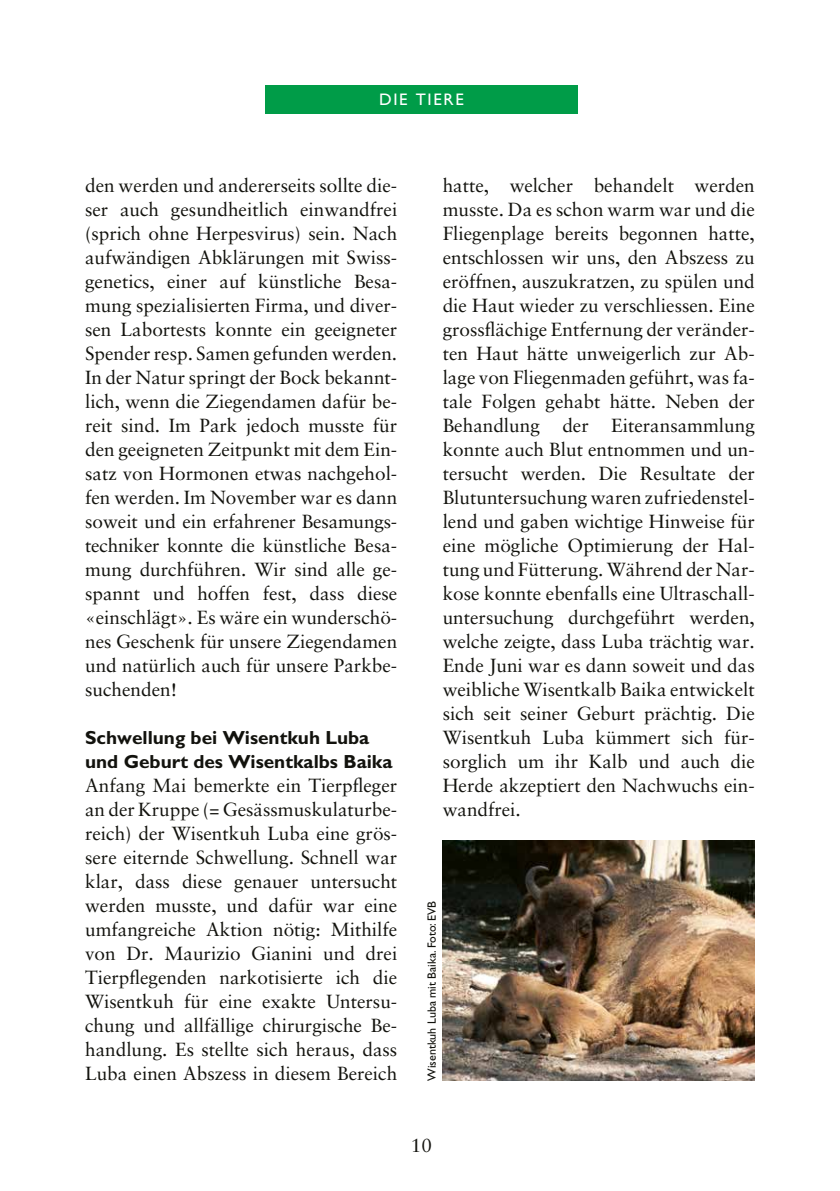
<style>
.page{position:relative;width:840px;height:1191px;background:#fff}
.page>*{position:absolute;margin:0;border:0;box-sizing:border-box;transform-origin:0 0}
.t1{font:19px/24px "Sabon LT Std";color:#12120d;text-align:justify}
.t2{font:700 19px/24px "Gill Sans Std";color:#12120d}
.t3{font:16.8px "Gill Sans Std";letter-spacing:.1em;color:#fff}
.t4{font:12px "Gill Sans Std";color:#12120d}
</style>
<div class="page">
<div style="left:265px;top:85px;width:312px;height:28px;background:#009c48"></div>
<img style="left:442px;top:840px;width:312px;height:240px">
<p class="t3" style="left:379px;top:90px;width:86px">DIE TIERE</p>
<p class="t1" style="left:85px;top:173px;width:313px">den werden und andererseits sollte die&shy;ser auch gesundheitlich einwandfrei (sprich ohne Herpesvirus) sein. Nach aufwändigen Abklärungen mit Swiss&shy;genetics, einer auf künstliche Besa&shy;mung spezialisierten Firma, und diver&shy;sen Labortests konnte ein geeigneter Spender resp. Samen gefunden werden.<br>In der Natur springt der Bock bekannt&shy;lich, wenn die Ziegendamen dafür be&shy;reit sind. Im Park jedoch musste für den geeigneten Zeitpunkt mit dem Ein&shy;satz von Hormonen etwas nachgehol&shy;fen werden. Im November war es dann soweit und ein erfahrener Besamungs&shy;techniker konnte die künstliche Besa&shy;mung durchführen. Wir sind alle ge&shy;spannt und hoffen fest, dass diese «einschlägt». Es wäre ein wunderschö&shy;nes Geschenk für unsere Ziegendamen und natürlich auch für unsere Parkbe&shy;suchenden!</p>
<p class="t2" style="left:85px;top:725px;width:309px">Schwellung bei Wisentkuh Luba und Geburt des Wisentkalbs Baika</p>
<p class="t1" style="left:85px;top:773px;width:313px">Anfang Mai bemerkte ein Tierpfleger an der Kruppe (= Gesässmuskulaturbe&shy;reich) der Wisentkuh Luba eine grös&shy;sere eiternde Schwellung. Schnell war klar, dass diese genauer untersucht werden musste, und dafür war eine umfangreiche Aktion nötig: Mithilfe von Dr. Maurizio Gianini und drei Tierpflegenden narkotisierte ich die Wisentkuh für eine exakte Untersu&shy;chung und allfällige chirurgische Be&shy;handlung. Es stellte sich heraus, dass Luba einen Abszess in diesem Bereich</p>
<p class="t1" style="left:442px;top:173px;width:313px">hatte, welcher behandelt werden musste. Da es schon warm war und die Fliegenplage bereits begonnen hatte, entschlossen wir uns, den Abszess zu eröffnen, auszukratzen, zu spülen und die Haut wieder zu verschliessen. Eine grossflächige Entfernung der veränder&shy;ten Haut hätte unweigerlich zur Ab&shy;lage von Fliegenmaden geführt, was fa&shy;tale Folgen gehabt hätte. Neben der Behandlung der Eiteransammlung konnte auch Blut entnommen und un&shy;tersucht werden. Die Resultate der Blutuntersuchung waren zufriedenstel&shy;lend und gaben wichtige Hinweise für eine mögliche Optimierung der Hal&shy;tung und Fütterung. Während der Nar&shy;kose konnte ebenfalls eine Ultraschall&shy;untersuchung durchgeführt werden, welche zeigte, dass Luba trächtig war.<br>Ende Juni war es dann soweit und das weibliche Wisentkalb Baika entwickelt sich seit seiner Geburt prächtig. Die Wisentkuh Luba kümmert sich für&shy;sorglich um ihr Kalb und auch die Herde akzeptiert den Nachwuchs ein&shy;wandfrei.</p>
<p class="t4" style="left:424px;top:1080px;width:181px;rotate:-90deg">Wisentkuh Luba mit Baika. Foto: EVB</p>
<p class="t1" style="left:410px;top:1133px;width:23px">10</p>
</div>
